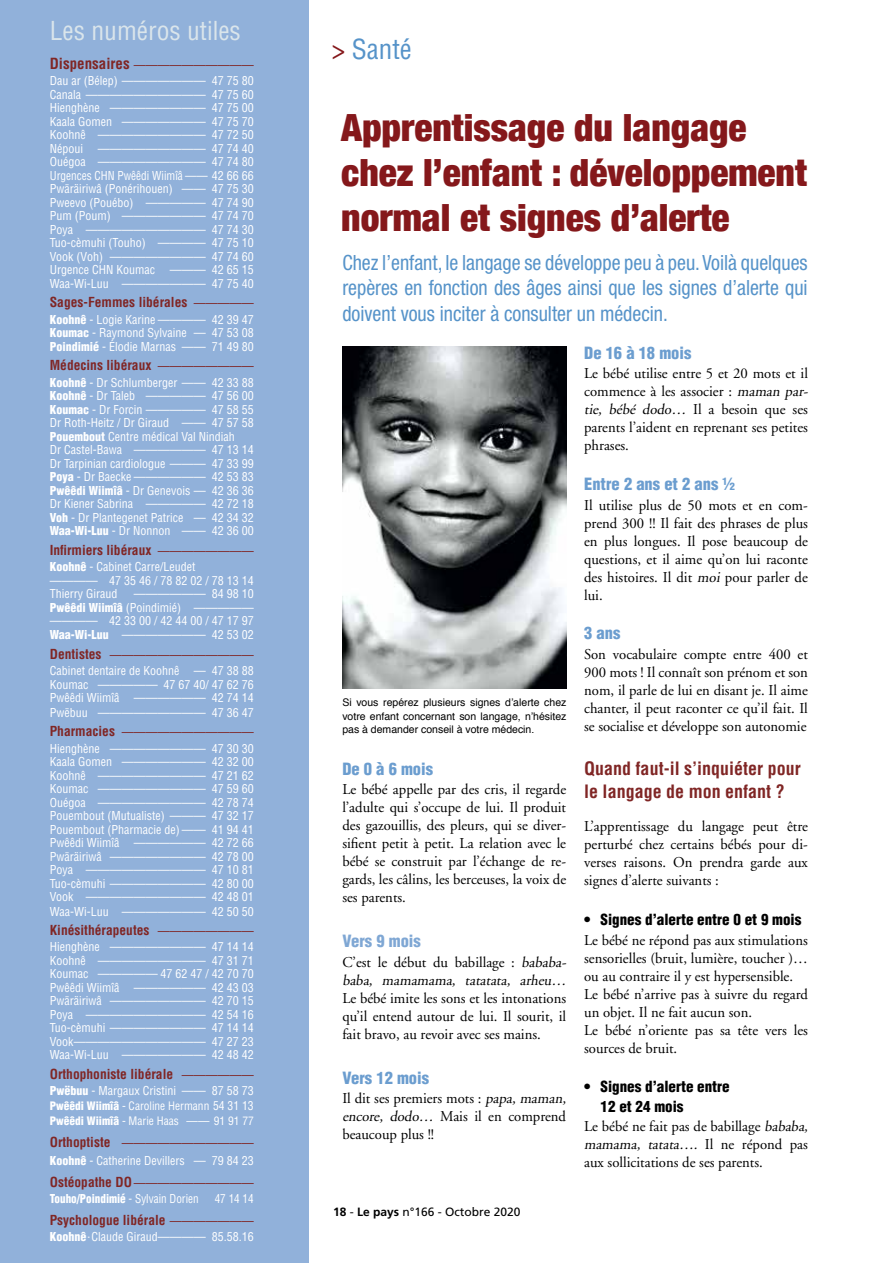
<style>
.page{position:relative;width:893px;height:1263px;background:#fff}
.page>*{position:absolute;margin:0;border:0;box-sizing:border-box;transform-origin:0 0}
.t1{font:900 condensed 37.5px/45px "Helvetica Neue";color:#85181b}
.t2{font:condensed 27px "Helvetica";color:#5693c9}
.t3{font:condensed 25.5px "Helvetica";color:#dae5eb}
.t4{font:condensed 21px/25.5px "Helvetica Neue";color:#5693c9;text-align:justify;scale:.95 1}
.t5{font:700 condensed 18px/23.2px "Helvetica";color:#802625}
.t6{font:900 condensed 16.5px "Helvetica";color:#6b9dcf}
.t7{font:900 condensed 16.5px "Helvetica";color:#7fa7d4}
.t8{font:15px/18px "Adobe Garamond";color:#000;text-align:justify}
.t9{font:italic 15px/18px "Adobe Garamond";color:#000}
.t10{font:900 condensed 15px/19.5px "Helvetica";color:#000}
.t11{font:700 condensed 15px "Helvetica";color:#802625}
.t12{font:700 condensed 13.5px "Helvetica";color:#802625}
.t13{font:condensed 12px/13.5px "Helvetica";color:#fff;text-align:justify}
.t14{font:condensed 12px "Helvetica Neue";color:#802625}
.t15{font:condensed 12px "Helvetica";color:#fff;scale:.51 1}
.t16{font:900 condensed 12px "Helvetica";color:#fff;scale:.93 1}
.t17{font:12px "Frutiger";color:#000}
.t18{font:condensed 12px "Helvetica";color:#fff;scale:.93 1}
.t19{font:condensed 11.4px/15px "Helvetica";color:#fff}
.t20{font:10.5px/13.5px "Helvetica";color:#000;text-align:justify}
.s1{font-family:"Helvetica Neue";font-weight:400;font-size:12px}
.s2{font-weight:900}
.s3{font-family:"Helvetica";font-weight:700;font-size:13.5px}
.s4{font-size:12px}
.s5{font-weight:400}
.s6{color:#85181b}
.s7{font-style:normal}
.s8{font-style:italic}
.s9{font-weight:700}
</style>
<div class="page">
<div style="left:0;top:0;width:308px;height:1263px;background:#91b1da"></div>
<img style="left:342px;top:347px;width:224px;height:341px">
<h3 class="t3" style="left:50px;top:15px;width:193px">Les numéros utiles</h3>
<p class="t11" style="left:50px;top:54px;width:205px">Dispensaires <span class="s1">——————————</span></p>
<p class="t13" style="left:50px;top:74px;width:206px">Dau ar (Bélep) ——————— 47 75 80<br>Canala —————————— 47 75 60<br>Hienghène ———————— 47 75 00<br>Kaala Gomen ——————— 47 75 70<br>Koohnê ————————— 47 72 50<br>Népoui ————————— 47 74 40<br>Ouégoa ————————— 47 74 80<br>Urgences CHN Pwêêdi Wiimîâ —— 42 66 66<br>Pwäräiriwâ (Ponérihouen) —— 47 75 30<br>Pweevo (Pouébo) ————— 47 74 90<br>Pum (Poum) ——————— 47 74 70<br>Poya —————————— 47 74 30<br>Tuo-cèmuhi (Touho) ———— 47 75 10<br>Vook (Voh) ———————— 47 74 60<br>Urgence CHN Koumac ——— 42 65 15<br>Waa-Wi-Luu ——————— 47 75 40</p>
<p class="t12" style="left:50px;top:294px;width:206px">Sages-Femmes libérales <span class="s1">—————</span></p>
<p class="t13" style="left:50px;top:312px;width:205px"><span class="s2">Koohnê</span> - Logie Karine ———— 42 39 47<br><span class="s2">Koumac</span> - Raymond Sylvaine — 47 53 08<br><span class="s2">Poindimié</span> - Élodie Marnas —— 71 49 80</p>
<p class="t12" style="left:50px;top:357px;width:205px">Médecins libéraux <span class="s1">————————</span></p>
<p class="t13" style="left:50px;top:375px;width:205px;text-align:left"><span class="s2">Koohnê</span> - Dr Schlumberger —— 42 33 88<br><span class="s2">Koohnê</span> - Dr Taleb ————— 47 56 00<br><span class="s2">Koumac</span> - Dr Forcin ————— 47 58 55<br>Dr Roth-Heitz / Dr Giraud —— 47 57 58<br><span class="s2">Pouembout</span> Centre médical Val Nindiah<br>Dr Castel-Bawa —————— 47 13 14<br>Dr Tarpinian cardiologue ——— 47 33 99<br><span class="s2">Poya</span> - Dr Baecke —————— 42 53 83<br><span class="s2">Pwêêdi Wiimîâ</span> - Dr Genevois — 42 36 36<br>Dr Kiener Sabrina ————— 42 72 18<br><span class="s2">Voh</span> - Dr Plantegenet Patrice — 42 34 32<br><span class="s2">Waa-Wi-Luu</span> - Dr Nonnon —— 42 36 00</p>
<p class="t12" style="left:50px;top:541px;width:205px">Infirmiers libéraux <span class="s1">————————</span></p>
<p class="t13" style="left:50px;top:560px;width:205px;text-align:left"><span class="s2">Koohnê</span> - Cabinet Carre/Leudet<br>———— 47 35 46 / 78 82 02 / 78 13 14<br>Thierry Giraud</p>
<p class="t13" style="left:50px;top:586px;width:205px;text-indent:84px">—————— 84 98 10<br><span class="s2">Pwêêdi Wiimîâ</span> (Poindimié) ————— ———— 42 33 00 / 42 44 00 / 47 17 97<br><span class="s2">Waa-Wi-Luu</span> ——————— 42 53 02</p>
<p class="t14" style="left:50px;top:648px;width:206px"><span class="s3">Dentistes</span> ————————————</p>
<p class="t13" style="left:50px;top:664px;width:206px">Cabinet dentaire de Koohnê — 47 38 88<br>Koumac ————— 47 67 40/ 47 62 76<br>Pwêêdi Wiimîâ —————— 42 74 14<br>Pwëbuu ————————— 47 36 47</p>
<p class="t14" style="left:50px;top:725px;width:206px"><span class="s3">Pharmacies</span> ———————————</p>
<p class="t13" style="left:50px;top:741px;width:206px">Hienghène ———————— 47 30 30<br>Kaala Gomen ——————— 42 32 00<br>Koohnê ————————— 47 21 62<br>Koumac ————————— 47 59 60<br>Ouégoa ————————— 42 78 74<br>Pouembout (Mutualiste) ——— 47 32 17<br>Pouembout (Pharmacie de) —— 41 94 41<br>Pwêêdi Wiimîâ —————— 42 72 66<br>Pwäräiriwâ ———————— 42 78 00<br>Poya —————————— 47 10 81<br>Tuo-cèmuhi ———————— 42 80 00<br>Vook —————————— 42 48 01<br>Waa-Wi-Luu ——————— 42 50 50</p>
<p class="t12" style="left:50px;top:921px;width:205px">Kinésithérapeutes <span class="s1">————————</span></p>
<p class="t13" style="left:50px;top:940px;width:206px">Hienghène ———————— 47 14 14<br>Koohnê ————————— 47 31 71<br>Koumac ————— 47 62 47 / 42 70 70<br>Pwêêdi Wiimîâ —————— 42 43 03<br>Pwäräiriwâ ———————— 42 70 15<br>Poya —————————— 42 54 16<br>Tuo-cèmuhi ———————— 47 14 14<br>Vook——————————— 47 27 23<br>Waa-Wi-Luu ——————— 42 48 42</p>
<p class="t12" style="left:50px;top:1065px;width:206px">Orthophoniste libérale <span class="s1">——————</span></p>
<p class="t13" style="left:50px;top:1084px;width:205px"><span class="s2">Pwëbuu</span> - Margaux Cristini —— 87 58 73</p>
<p class="t19" style="left:50px;top:1098px;width:206px"><span class="s2">Pwêêdi Wiimîâ</span> - Caroline Hermann <span class="s4">54 31 13<br></span><span class="s2">Pwêêdi Wiimîâ</span> - Marie Haas —— 91 91 77</p>
<p class="t12" style="left:50px;top:1134px;width:206px">Orthoptiste <span class="s1">———————————</span></p>
<p class="t13" style="left:50px;top:1153px;width:205px"><span class="s2">Koohnê</span> - Catherine Devillers — 79 84 23</p>
<p class="t12" style="left:50px;top:1173px;width:206px">Ostéopathe DO <span class="s1">——————————</span></p>
<p class="t16" style="left:50px;top:1191px;width:162px">Touho/Poindimié <span class="s5">- Sylvain Dorien</span></p>
<p class="t18" style="left:215px;top:1191px;width:44px">47 14 14</p>
<p class="t12" style="left:50px;top:1212px;width:205px">Psychologue libérale <span class="s1">———————</span></p>
<p class="t15" style="left:50px;top:1229px;width:402px"><span class="s2">Koohnê</span> - Claude Giraud———— 85.58.16</p>
<h2 class="t2" style="left:332px;top:32px;width:82px"><span class="s6">&gt;</span> Santé</h2>
<h1 class="t1" style="left:341px;top:104px;width:467px">Apprentissage du langage chez l’enfant : développement normal et signes d’alerte</h1>
<h3 class="t4" style="left:342px;top:249px;width:491px">Chez l’enfant, le langage se développe peu à peu. Voilà quelques repères en fonction des âges ainsi que les signes d’alerte qui doivent vous inciter à consulter un médecin.</h3>
<p class="t20" style="left:342px;top:696px;width:226px">Si vous repérez plusieurs signes d’alerte chez votre enfant concernant son langage, n’hésitez pas à demander conseil à votre médecin.</p>
<h3 class="t6" style="left:342px;top:758px;width:92px">De 0 à 6 mois</h3>
<p class="t8" style="left:342px;top:781px;width:225px">Le bébé appelle par des cris, il regarde l’adulte qui s’occupe de lui. Il produit des gazouillis, des pleurs, qui se diver&shy;sifient petit à petit. La relation avec le bébé se construit par l’échange de re&shy;gards, les câlins, les berceuses, la voix de ses parents.</p>
<h3 class="t7" style="left:342px;top:931px;width:80px">Vers 9 mois</h3>
<p class="t9" style="left:342px;top:953px;width:228px"><span class="s7">C’est le début du babillage :</span> bababa&shy;baba, mamamama, tatatata, arheu…</p>
<p class="t8" style="left:342px;top:989px;width:225px">Le bébé imite les sons et les intonations qu’il entend autour de lui. Il sourit, il fait bravo, au revoir avec ses mains.</p>
<h3 class="t6" style="left:342px;top:1067px;width:88px">Vers 12 mois</h3>
<p class="t8" style="left:342px;top:1090px;width:228px;text-align:left">Il dit ses premiers mots : <span class="s8">papa, maman, encore, dodo…</span> Mais il en comprend beaucoup plus !!</p>
<p class="t17" style="left:333px;top:1204px;width:189px"><span class="s9">18</span> - <span class="s9">Le pays</span> n°166 - Octobre 2020</p>
<h3 class="t6" style="left:584px;top:342px;width:109px">De 16 à 18 mois</h3>
<p class="t8" style="left:584px;top:365px;width:228px;text-align:left">Le bébé utilise entre 5 et 20 mots et il commence à les associer : <span class="s8">maman par&shy;tie, bébé dodo…</span> Il a besoin que ses parents l’aident en reprenant ses petites phrases.</p>
<h3 class="t6" style="left:584px;top:474px;width:152px">Entre 2 ans et 2 ans ½</h3>
<p class="t8" style="left:584px;top:496px;width:225px">Il utilise plus de 50 mots et en com&shy;prend 300 !! Il fait des phrases de plus en plus longues. Il pose beaucoup de questions, et il aime qu’on lui raconte des histoires. Il dit <span class="s8">moi</span> pour parler de lui.</p>
<h3 class="t6" style="left:584px;top:623px;width:38px">3 ans</h3>
<p class="t8" style="left:584px;top:645px;width:225px">Son vocabulaire compte entre 400 et 900 mots ! Il connaît son prénom et son nom, il parle de lui en disant je. Il aime chanter, il peut raconter ce qu’il fait. Il se socialise et développe son autonomie</p>
<h3 class="t5" style="left:584px;top:757px;width:218px">Quand faut-il s’inquiéter pour le langage de mon enfant ?</h3>
<p class="t8" style="left:584px;top:818px;width:225px">L’apprentissage du langage peut être perturbé chez certains bébés pour di&shy;verses raisons. On prendra garde aux signes d’alerte suivants :</p>
<p class="t10" style="left:584px;top:910px;width:219px">• Signes d’alerte entre 0 et 9 mois</p>
<p class="t8" style="left:584px;top:931px;width:225px;text-align:left">Le bébé ne répond pas aux stimulations sensorielles (bruit, lumière, toucher )… ou au contraire il y est hypersensible.<br>Le bébé n’arrive pas à suivre du regard un objet. Il ne fait aucun son.<br>Le bébé n’oriente pas sa tête vers les sources de bruit.</p>
<p class="t10" style="left:601px;top:1077px;width:131px;text-indent:-16px">• Signes d’alerte entre<br>12 et 24 mois</p>
<p class="t8" style="left:584px;top:1118px;width:228px;text-align:left">Le bébé ne fait pas de babillage <span class="s8">bababa, mamama, tatata….</span> I l n e r é p o n d p as aux sollicitations de ses parents.</p>
</div>
